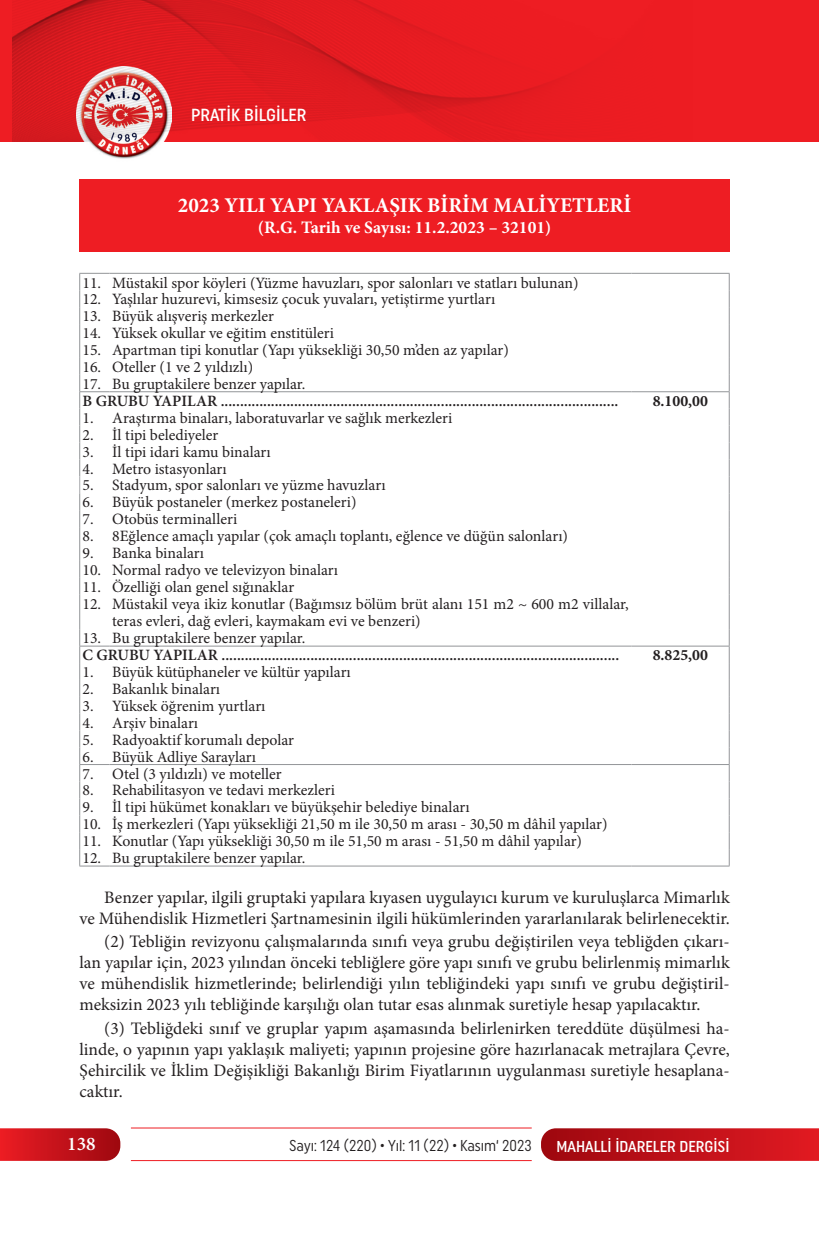
<style>
.page{position:relative;width:819px;height:1241px;background:#fff}
.page>*{position:absolute;margin:0;border:0;box-sizing:border-box;transform-origin:0 0}
.t1{font:700 21px "Minion Pro";color:#fff}
.t2{font:600 19.25px "Minion Pro";color:#fff}
.t3{font:17.5px/21px "Minion Pro";color:#231f20;text-align:justify}
.t4{font:700 17.5px "Minion Pro";color:#fff}
.t5{font:500 17.5px "Uniform Condensed";color:#fff}
.t6{font:15.75px/17.5px "Minion Pro";color:#231f20}
.t7{font:600 15.75px "Minion Pro";color:#231f20}
.t8{font:15.75px "Uniform Condensed";color:#231f20;scale:.95 1}
.t9{font:500 15.75px "Uniform Condensed";color:#fff}
.t10{font:700 15.75px "Minion Pro";color:#231f20}
</style>
<div class="page">
<svg style="left:541px;top:1128px;width:278px;height:32px;background:#c0151d"></svg>
<svg style="left:0;top:1128px;width:120px;height:32px;background:#c61920"></svg>
<hr style="left:131px;top:1127px;width:400px;height:1px;background:#ee1d23">
<hr style="left:131px;top:1159px;width:400px;height:1px;background:#ee1d23">
<div style="left:0;top:0;width:819px;height:141px;background:#ee1d23"></div>
<img style="left:76px;top:141px;width:96px;height:18px">
<img style="left:13px;top:0;width:550px;height:141px">
<hr style="left:79px;top:391px;width:30px;height:1px;background:#939598">
<hr style="left:109px;top:391px;width:522px;height:1px;background:#939598">
<hr style="left:631px;top:391px;width:98px;height:1px;background:#939598">
<svg style="left:729px;top:273px;width:1px;height:321px"></svg>
<hr style="left:79px;top:594px;width:1px;height:35px;background:#939598">
<hr style="left:729px;top:594px;width:1px;height:35px;background:#939598">
<hr style="left:79px;top:645px;width:30px;height:1px;background:#939598">
<hr style="left:109px;top:645px;width:522px;height:1px;background:#939598">
<hr style="left:631px;top:645px;width:98px;height:1px;background:#939598">
<hr style="left:79px;top:764px;width:30px;height:1px;background:#939598">
<hr style="left:109px;top:764px;width:522px;height:1px;background:#939598">
<hr style="left:631px;top:764px;width:98px;height:1px;background:#939598">
<svg style="left:79px;top:629px;width:1px;height:236px"></svg>
<svg style="left:729px;top:629px;width:1px;height:236px"></svg>
<hr style="left:79px;top:865px;width:30px;height:1px;background:#939598">
<hr style="left:109px;top:865px;width:522px;height:1px;background:#939598">
<hr style="left:631px;top:865px;width:98px;height:1px;background:#939598">
<svg style="left:79px;top:274px;width:1px;height:320px"></svg>
<hr style="left:79px;top:273px;width:30px;height:1px;background:#939598">
<hr style="left:109px;top:273px;width:522px;height:1px;background:#939598">
<hr style="left:631px;top:273px;width:98px;height:1px;background:#939598">
<div style="left:79px;top:179px;width:650px;height:73px;background:#ee1d23"></div>
<p class="t5" style="left:191px;top:105px;width:117px">PRATİK BİLGİLER</p>
<h1 class="t1" style="left:178px;top:191px;width:455px">2023 YILI YAPI YAKLAŞIK BİRİM MALİYETLERİ</h1>
<p class="t4" style="left:258px;top:215px;width:295px">(R.G. Tarih ve Sayısı: 11.2.2023 – 32101)</p>
<p class="t6" style="left:82px;top:274px;width:497px">11. Müstakil spor köyleri (Yüzme havuzları, spor salonları ve statları bulunan)</p>
<p class="t6" style="left:82px;top:291px;width:414px">12. Yaşlılar huzurevi, kimsesiz çocuk yuvaları, yetiştirme yurtları</p>
<p class="t6" style="left:82px;top:307px;width:193px">13. Büyük alışveriş merkezler</p>
<p class="t6" style="left:82px;top:324px;width:253px">14. Yüksek okullar ve eğitim enstitüleri</p>
<p class="t6" style="left:82px;top:341px;width:428px">15. Apartman tipi konutlar (Yapı yüksekliği 30,50 m’den az yapılar)</p>
<p class="t6" style="left:82px;top:358px;width:172px">16. Oteller (1 ve 2 yıldızlı)</p>
<p class="t6" style="left:82px;top:375px;width:224px">17. Bu gruptakilere benzer yapılar.</p>
<p class="t7" style="left:82px;top:390px;width:537px">B GRUBU YAPILAR .......................................................................................................</p>
<p class="t10" style="left:652px;top:389px;width:57px">8.100,00</p>
<p class="t6" style="left:82px;top:409px;width:371px">1. Araştırma binaları, laboratuvarlar ve sağlık merkezleri</p>
<p class="t6" style="left:82px;top:426px;width:137px">2. İl tipi belediyeler</p>
<p class="t6" style="left:82px;top:443px;width:190px">3. İl tipi idari kamu binaları</p>
<p class="t6" style="left:82px;top:460px;width:146px">4. Metro istasyonları</p>
<p class="t6" style="left:82px;top:476px;width:304px">5. Stadyum, spor salonları ve yüzme havuzları</p>
<p class="t6" style="left:82px;top:493px;width:275px">6. Büyük postaneler (merkez postaneleri)</p>
<p class="t6" style="left:82px;top:510px;width:156px">7. Otobüs terminalleri</p>
<p class="t6" style="left:82px;top:527px;width:487px">8. 8Eğlence amaçlı yapılar (çok amaçlı toplantı, eğlence ve düğün salonları)</p>
<p class="t6" style="left:82px;top:544px;width:123px">9. Banka binaları</p>
<p class="t6" style="left:82px;top:561px;width:257px">10. Normal radyo ve televizyon binaları</p>
<p class="t6" style="left:82px;top:578px;width:213px">11. Özelliği olan genel sığınaklar</p>
<p class="t6" style="left:112px;top:595px;width:518px;text-indent:-30px">12. Müstakil veya ikiz konutlar (Bağımsız bölüm brüt alanı 151 m2 ~ 600 m2 villalar, teras evleri, dağ evleri, kaymakam evi ve benzeri)</p>
<p class="t6" style="left:82px;top:629px;width:224px">13. Bu gruptakilere benzer yapılar.</p>
<p class="t7" style="left:82px;top:644px;width:538px">C GRUBU YAPILAR .......................................................................................................</p>
<p class="t10" style="left:652px;top:644px;width:57px">8.825,00</p>
<p class="t6" style="left:82px;top:663px;width:270px">1. Büyük kütüphaneler ve kültür yapıları</p>
<p class="t6" style="left:82px;top:680px;width:139px">2. Bakanlık binaları</p>
<p class="t6" style="left:82px;top:697px;width:184px">3. Yüksek öğrenim yurtları</p>
<p class="t6" style="left:82px;top:714px;width:117px">4. Arşiv binaları</p>
<p class="t6" style="left:82px;top:731px;width:213px">5. Radyoaktif korumalı depolar</p>
<p class="t6" style="left:82px;top:747px;width:175px">6. Büyük Adliye Sarayları</p>
<p class="t6" style="left:82px;top:764px;width:201px">7. Otel (3 yıldızlı) ve moteller</p>
<p class="t6" style="left:82px;top:781px;width:254px">8. Rehabilitasyon ve tedavi merkezleri</p>
<p class="t6" style="left:82px;top:798px;width:388px">9. İl tipi hükümet konakları ve büyükşehir belediye binaları</p>
<p class="t6" style="left:82px;top:815px;width:526px">10. İş merkezleri (Yapı yüksekliği 21,50 m ile 30,50 m arası - 30,50 m dâhil yapılar)</p>
<p class="t6" style="left:82px;top:832px;width:501px">11. Konutlar (Yapı yüksekliği 30,50 m ile 51,50 m arası - 51,50 m dâhil yapılar)</p>
<p class="t6" style="left:82px;top:849px;width:224px">12. Bu gruptakilere benzer yapılar.</p>
<p class="t3" style="left:79px;top:886px;width:651px;text-align:right">Benzer yapılar, ilgili gruptaki yapılara kıyasen uygulayıcı kurum ve kuruluşlarca Mimarlık<br>ve Mühendislik Hizmetleri Şartnamesinin ilgili hükümlerinden yararlanılarak belirlenecektir.</p>
<p class="t3" style="left:79px;top:931px;width:651px;text-indent:25px">(2) Tebliğin revizyonu çalışmalarında sınıfı veya grubu değiştirilen veya tebliğden çıkarı&shy;lan yapılar için, 2023 yılından önceki tebliğlere göre yapı sınıfı ve grubu belirlenmiş mimarlık ve mühendislik hizmetlerinde; belirlendiği yılın tebliğindeki yapı sınıfı ve grubu değiştiril&shy;meksizin 2023 yılı tebliğinde karşılığı olan tutar esas alınmak suretiyle hesap yapılacaktır.</p>
<p class="t3" style="left:79px;top:1017px;width:651px;text-indent:25px">(3) Tebliğdeki sınıf ve gruplar yapım aşamasında belirlenirken tereddüte düşülmesi ha&shy;linde, o yapının yapı yaklaşık maliyeti; yapının projesine göre hazırlanacak metrajlara Çevre, Şehircilik ve İklim Değişikliği Bakanlığı Birim Fiyatlarının uygulanması suretiyle hesaplana&shy;caktır.</p>
<p class="t2" style="left:67px;top:1130px;width:30px">138</p>
<p class="t8" style="left:289px;top:1136px;width:257px">Sayı: 124 (220) • Yıl: 11 (22) • Kasım‘ 2023</p>
<p class="t9" style="left:556px;top:1136px;width:175px">MAHALLİ İDARELER DERGİSİ</p>
</div>
